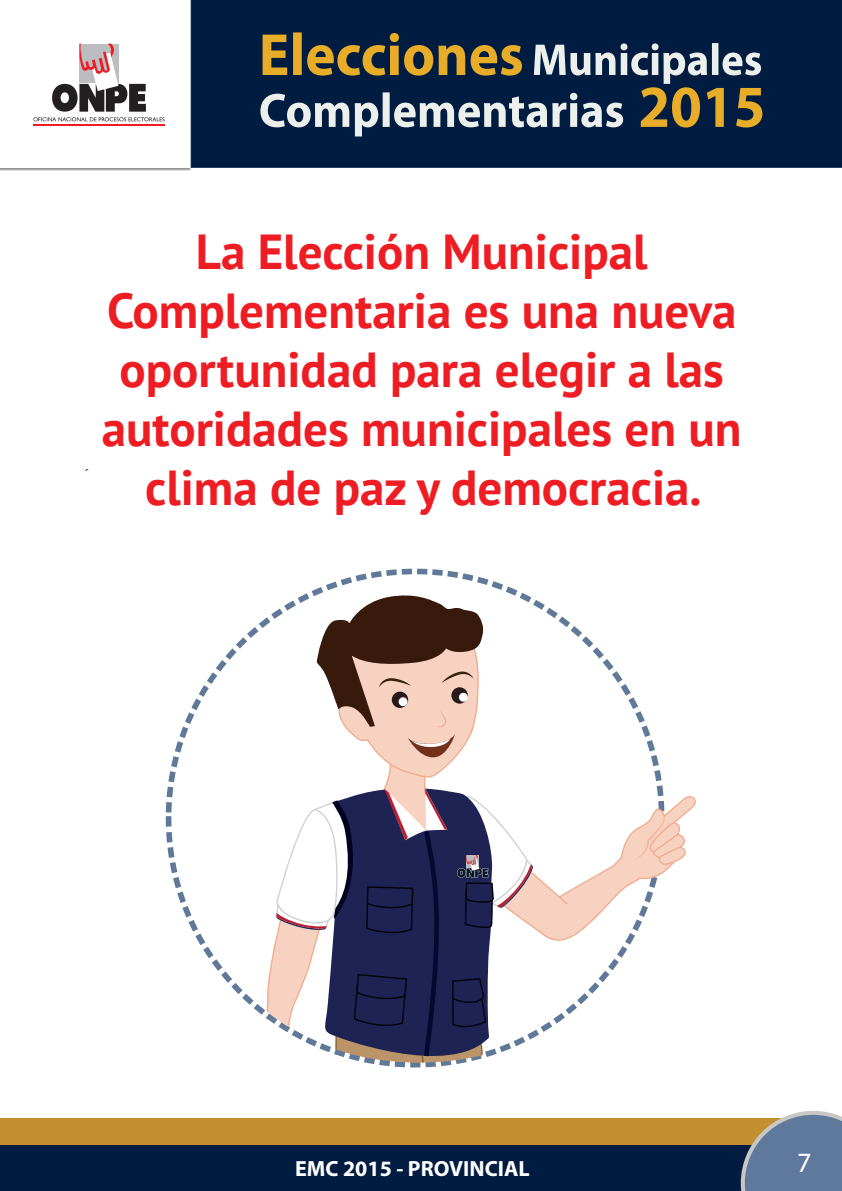
<style>
.page{position:relative;width:842px;height:1191px;background:#fff}
.page>*{position:absolute;margin:0;border:0;box-sizing:border-box;transform-origin:0 0}
.TITULOS_NUEVOS{font:700 49px/58.8px "PT Sans";color:#ee1d23;text-align:center}
.TITULOS_NUEVOS-2{font:28px "Myriad Pro";color:#fff}
.t1{font:700 22px "Myriad Pro";color:#fff}
</style>
<div class="page">
<div style="left:0;top:0;width:191px;height:171px;background:#231f20;opacity:.5"></div>
<div style="left:0;top:0;width:191px;height:167px;background:#fff"></div>
<hr style="left:33px;top:125px;width:132px;height:1px;background:#ee1d23">
<svg style="left:33px;top:44px;width:132px;height:77px"></svg>
<div style="left:191px;top:0;width:651px;height:167px;background:#001c40"></div>
<svg style="left:260px;top:32px;width:502px;height:104px;background:#465259"></svg>
<div style="left:0;top:1144px;width:839px;height:47px;background:#001c40"></div>
<div style="left:0;top:1117px;width:839px;height:27px;background:#c29030"></div>
<svg style="left:741px;top:1111px;width:101px;height:80px;background:#73859a"></svg>
<svg style="left:165px;top:568px;width:353px;height:426px"></svg>
<svg style="left:242px;top:592px;width:454px;height:476px"></svg>
<p class="TITULOS_NUEVOS" style="left:102px;top:222px;width:641px">La Elección Municipal<br>Complementaria es una nueva oportunidad para elegir a las autoridades municipales en un clima de paz y democracia.</p>
<p class="t1" style="left:295px;top:1154px;width:236px">EMC 2015 - PROVINCIAL</p>
<p class="TITULOS_NUEVOS-2" style="left:797px;top:1145px;width:16px">7</p>
</div>
